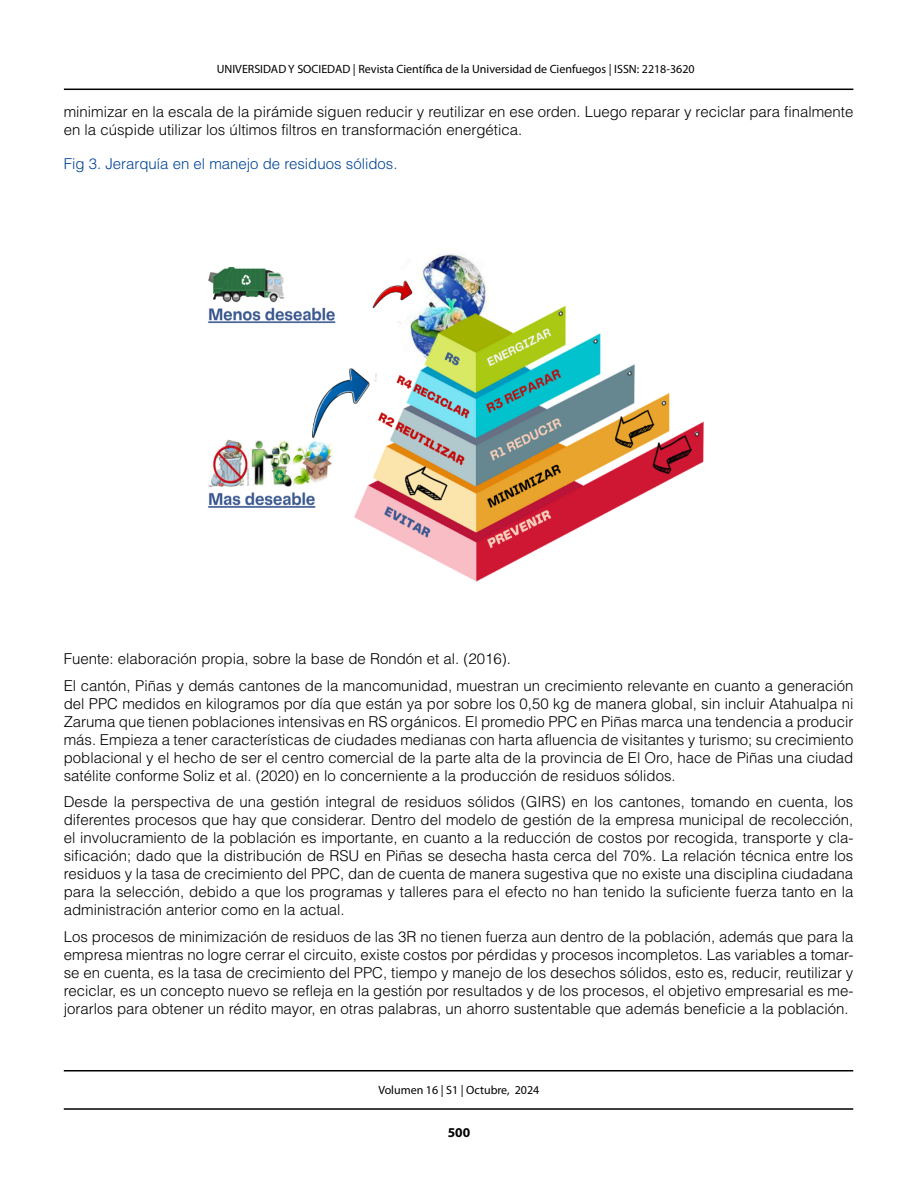
<style>
.page{position:relative;width:918px;height:1188px;background:#fff}
.page>*{position:absolute;margin:0;border:0;box-sizing:border-box;transform-origin:0 0}
.t1{font:300 15px/18px "Helvetica LT Std";color:#000;text-align:justify}
.t2{font:300 15px "Helvetica LT Std";color:#004494}
.t3{font:700 13.5px "Myriad Pro";color:#000}
.t4{font:12px "Myriad Pro";color:#000}
</style>
<div class="page">
<hr style="left:64px;top:89px;width:789px;height:1px;background:#000">
<hr style="left:64px;top:1108px;width:789px;height:2px;background:#000">
<hr style="left:64px;top:1070px;width:789px;height:1px;background:#000">
<img style="left:208px;top:252px;width:496px;height:330px">
<p class="t4" style="left:217px;top:61px;width:479px">UNIVERSIDAD Y SOCIEDAD | Revista Científica de la Universidad de Cienfuegos | ISSN: 2218-3620</p>
<p class="t1" style="left:64px;top:103px;width:791px">minimizar en la escala de la pirámide siguen reducir y reutilizar en ese orden. Luego reparar y reciclar para finalmente en la cúspide utilizar los últimos filtros en transformación energética.</p>
<p class="t2" style="left:64px;top:154px;width:335px">Fig 3. Jerarquía en el manejo de residuos sólidos.</p>
<p class="t1" style="left:64px;top:646px;width:791px;line-height:26.5px">Fuente: elaboración propia, sobre la base de Rondón et al. (2016).<br>El cantón, Piñas y demás cantones de la mancomunidad, muestran un crecimiento relevante en cuanto a generación</p>
<p class="t1" style="left:64px;top:694px;width:791px">del PPC medidos en kilogramos por día que están ya por sobre los 0,50 kg de manera global, sin incluir Atahualpa ni Zaruma que tienen poblaciones intensivas en RS orgánicos. El promedio PPC en Piñas marca una tendencia a producir más. Empieza a tener características de ciudades medianas con harta afluencia de visitantes y turismo; su crecimiento poblacional y el hecho de ser el centro comercial de la parte alta de la provincia de El Oro, hace de Piñas una ciudad satélite conforme Soliz et al. (2020) en lo concerniente a la producción de residuos sólidos.</p>
<p class="t1" style="left:64px;top:793px;width:791px">Desde la perspectiva de una gestión integral de residuos sólidos (GIRS) en los cantones, tomando en cuenta, los diferentes procesos que hay que considerar. Dentro del modelo de gestión de la empresa municipal de recolección, el involucramiento de la población es importante, en cuanto a la reducción de costos por recogida, transporte y cla&shy;sificación; dado que la distribución de RSU en Piñas se desecha hasta cerca del 70%. La relación técnica entre los residuos y la tasa de crecimiento del PPC, dan de cuenta de manera sugestiva que no existe una disciplina ciudadana para la selección, debido a que los programas y talleres para el efecto no han tenido la suficiente fuerza tanto en la administración anterior como en la actual.</p>
<p class="t1" style="left:64px;top:927px;width:791px">Los procesos de minimización de residuos de las 3R no tienen fuerza aun dentro de la población, además que para la empresa mientras no logre cerrar el circuito, existe costos por pérdidas y procesos incompletos. Las variables a tomar&shy;se en cuenta, es la tasa de crecimiento del PPC, tiempo y manejo de los desechos sólidos, esto es, reducir, reutilizar y reciclar, es un concepto nuevo se refleja en la gestión por resultados y de los procesos, el objetivo empresarial es me&shy;jorarlos para obtener un rédito mayor, en otras palabras, un ahorro sustentable que además beneficie a la población.</p>
<p class="t4" style="left:378px;top:1083px;width:162px">Volumen 16 | S1 | Octubre, 2024</p>
<p class="t3" style="left:448px;top:1124px;width:24px">500</p>
</div>
